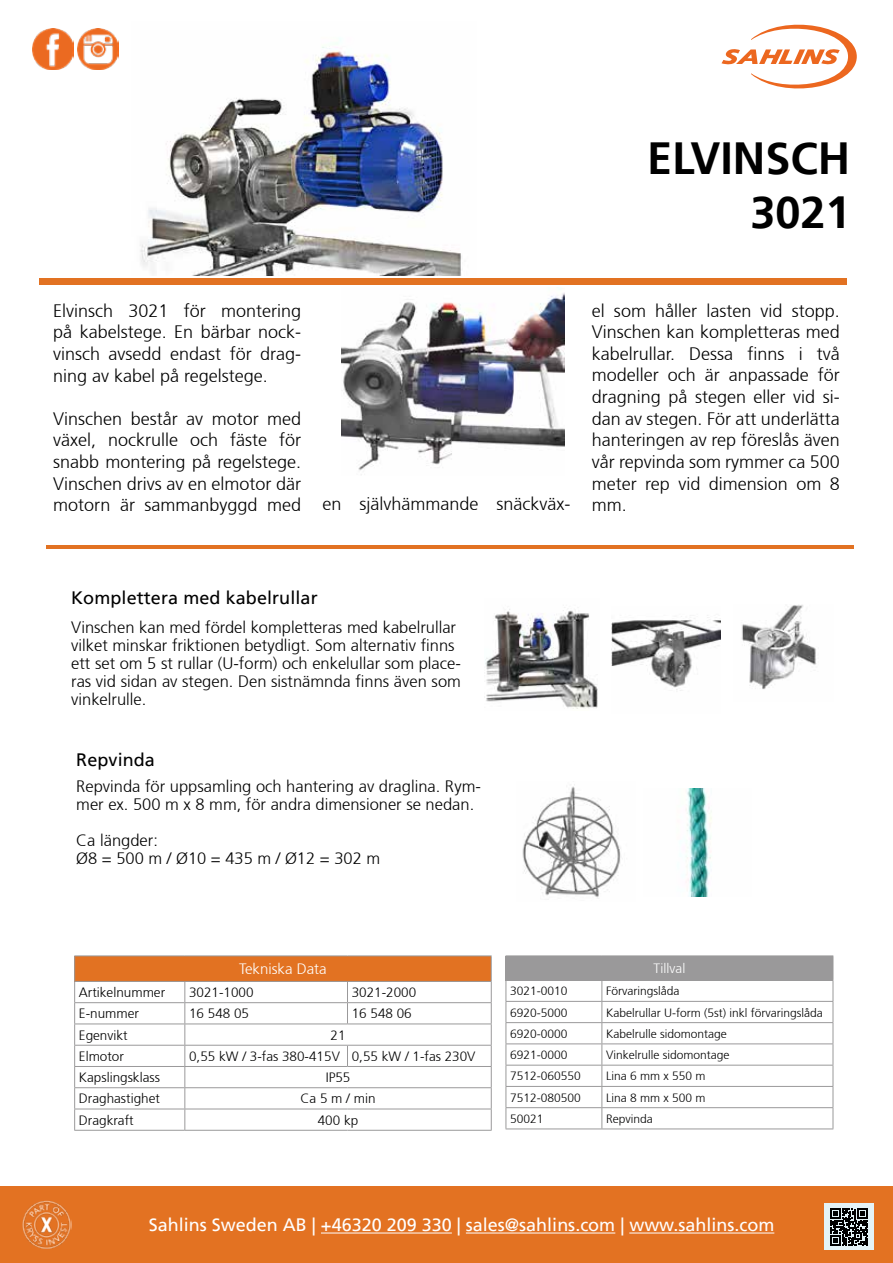
<style>
.page{position:relative;width:893px;height:1263px;background:#fff}
.page>*{position:absolute;margin:0;border:0;box-sizing:border-box;transform-origin:0 0}
.t1{font:700 45px/54px "Frutiger";color:#000;text-align:right}
.t2{font:300 18px/21.6px "Frutiger 45";color:#000;text-align:justify}
.t3{font:18px "Frutiger";color:#fff}
.t4{font:18px "Frutiger";letter-spacing:.005em;color:#000}
.t5{font:300 16.5px/18px "Frutiger 45";color:#000}
.t6{font:300 15px "Frutiger 45";color:#fff}
.t7{font:300 13.5px "Frutiger 45";color:#000}
.t8{font:300 13.5px "Frutiger 45";color:#fff}
.t9{font:300 12px "Frutiger 45";color:#000}
</style>
<div class="page">
<svg style="left:721px;top:25px;width:136px;height:63px"></svg>
<img style="left:32px;top:28px;width:41px;height:41px">
<img style="left:78px;top:28px;width:41px;height:41px">
<div style="left:39px;top:279px;width:808px;height:6px;background:#e27222"></div>
<hr style="left:46px;top:545px;width:808px;height:3px;background:#e27222">
<img style="left:341px;top:293px;width:223px;height:182px">
<img style="left:140px;top:39px;width:321px;height:236px">
<div style="left:75px;top:956px;width:416px;height:25px;background:#e27222"></div>
<hr style="left:74px;top:1002px;width:111px;height:1px;background:#9a999a">
<hr style="left:185px;top:1002px;width:162px;height:1px;background:#9a999a">
<hr style="left:347px;top:1002px;width:145px;height:1px;background:#9a999a">
<svg style="left:347px;top:982px;width:1px;height:41px"></svg>
<hr style="left:74px;top:1023px;width:111px;height:1px;background:#9a999a">
<hr style="left:74px;top:1045px;width:111px;height:1px;background:#9a999a">
<svg style="left:347px;top:1046px;width:1px;height:20px"></svg>
<hr style="left:74px;top:1066px;width:111px;height:1px;background:#9a999a">
<hr style="left:74px;top:1087px;width:111px;height:1px;background:#9a999a">
<hr style="left:74px;top:1108px;width:111px;height:1px;background:#9a999a">
<hr style="left:74px;top:955px;width:111px;height:1px;background:#9a999a">
<hr style="left:185px;top:955px;width:162px;height:1px;background:#9a999a">
<hr style="left:347px;top:955px;width:145px;height:1px;background:#9a999a">
<hr style="left:74px;top:981px;width:111px;height:1px;background:#9a999a">
<hr style="left:185px;top:981px;width:162px;height:1px;background:#9a999a">
<hr style="left:347px;top:981px;width:145px;height:1px;background:#9a999a">
<svg style="left:74px;top:956px;width:1px;height:174px"></svg>
<hr style="left:74px;top:1130px;width:111px;height:1px;background:#9a999a">
<hr style="left:185px;top:1023px;width:162px;height:1px;background:#9a999a">
<hr style="left:347px;top:1023px;width:145px;height:1px;background:#9a999a">
<hr style="left:185px;top:1045px;width:162px;height:1px;background:#9a999a">
<hr style="left:347px;top:1045px;width:145px;height:1px;background:#9a999a">
<hr style="left:185px;top:1066px;width:162px;height:1px;background:#9a999a">
<hr style="left:347px;top:1066px;width:145px;height:1px;background:#9a999a">
<hr style="left:185px;top:1087px;width:162px;height:1px;background:#9a999a">
<hr style="left:347px;top:1087px;width:145px;height:1px;background:#9a999a">
<hr style="left:185px;top:1108px;width:162px;height:1px;background:#9a999a">
<svg style="left:184px;top:982px;width:1px;height:148px"></svg>
<hr style="left:347px;top:1108px;width:145px;height:1px;background:#9a999a">
<svg style="left:491px;top:956px;width:1px;height:174px"></svg>
<hr style="left:185px;top:1130px;width:162px;height:1px;background:#9a999a">
<hr style="left:347px;top:1130px;width:145px;height:1px;background:#9a999a">
<div style="left:506px;top:956px;width:327px;height:24px;background:#9a999a"></div>
<svg style="left:601px;top:981px;width:1px;height:147px"></svg>
<hr style="left:506px;top:1001px;width:96px;height:1px;background:#9a999a">
<hr style="left:602px;top:1001px;width:231px;height:1px;background:#9a999a">
<hr style="left:506px;top:1022px;width:96px;height:1px;background:#9a999a">
<hr style="left:602px;top:1022px;width:231px;height:1px;background:#9a999a">
<hr style="left:506px;top:1043px;width:96px;height:1px;background:#9a999a">
<hr style="left:602px;top:1043px;width:231px;height:1px;background:#9a999a">
<hr style="left:506px;top:1065px;width:96px;height:1px;background:#9a999a">
<hr style="left:602px;top:1065px;width:231px;height:1px;background:#9a999a">
<hr style="left:506px;top:1086px;width:96px;height:1px;background:#9a999a">
<hr style="left:602px;top:1086px;width:231px;height:1px;background:#9a999a">
<hr style="left:506px;top:1107px;width:96px;height:1px;background:#9a999a">
<hr style="left:602px;top:1107px;width:231px;height:1px;background:#9a999a">
<hr style="left:506px;top:955px;width:96px;height:1px;background:#9a999a">
<hr style="left:602px;top:955px;width:231px;height:1px;background:#9a999a">
<hr style="left:506px;top:980px;width:96px;height:1px;background:#9a999a">
<hr style="left:602px;top:980px;width:231px;height:1px;background:#9a999a">
<svg style="left:506px;top:981px;width:1px;height:147px"></svg>
<svg style="left:833px;top:956px;width:1px;height:172px"></svg>
<hr style="left:506px;top:1128px;width:96px;height:1px;background:#9a999a">
<hr style="left:602px;top:1128px;width:231px;height:1px;background:#9a999a">
<img style="left:485px;top:607px;width:113px;height:102px">
<img style="left:612px;top:615px;width:109px;height:76px">
<img style="left:741px;top:605px;width:76px;height:85px">
<div style="left:0;top:1187px;width:893px;height:76px;background:#e37222"></div>
<hr style="left:321px;top:1232px;width:131px;height:1px;background:#fff">
<hr style="left:466px;top:1232px;width:149px;height:1px;background:#fff">
<hr style="left:629px;top:1232px;width:145px;height:1px;background:#fff">
<img style="left:22px;top:1200px;width:49px;height:49px">
<div style="left:824px;top:1203px;width:50px;height:47px;background:#e4f3f7"></div>
<svg style="left:830px;top:1208px;width:38px;height:38px"></svg>
<img style="left:685px;top:788px;width:27px;height:109px">
<img style="left:522px;top:784px;width:99px;height:114px">
<h1 class="t1" style="left:647px;top:132px;width:205px">ELVINSCH<br>3021</h1>
<p class="t2" style="left:53px;top:300px;width:250px">Elvinsch 3021 för montering på kabelstege. En bärbar nock&shy;vinsch avsedd endast för drag&shy;ning av kabel på regelstege.</p>
<p class="t2" style="left:53px;top:408px;width:519px;text-align:left">Vinschen består av motor med<br>växel, nockrulle och fäste för<br>snabb montering på regelstege.<br>Vinschen drivs av en elmotor där<br>motorn är sammanbyggd med en självhämmande snäckväx-</p>
<p class="t2" style="left:592px;top:300px;width:250px">el som håller lasten vid stopp.<br>Vinschen kan kompletteras med kabelrullar. Dessa finns i två modeller och är anpassade för dragning på stegen eller vid si&shy;dan av stegen. För att underlätta hanteringen av rep föreslås även vår repvinda som rymmer ca 500 meter rep vid dimension om 8 mm.</p>
<p class="t4" style="left:71px;top:587px;width:248px">Komplettera med kabelrullar</p>
<p class="t5" style="left:71px;top:619px;width:391px">Vinschen kan med fördel kompletteras med kabelrullar vilket minskar friktionen betydligt. Som alternativ finns ett set om 5 st rullar (U-form) och enkelullar som place&shy;ras vid sidan av stegen. Den sistnämnda finns även som vinkelrulle.</p>
<p class="t4" style="left:76px;top:749px;width:80px">Repvinda</p>
<p class="t5" style="left:76px;top:777px;width:406px">Repvinda för uppsamling och hantering av draglina. Rym&shy;mer ex. 500 m x 8 mm, för andra dimensioner se nedan.</p>
<p class="t5" style="left:76px;top:831px;width:305px">Ca längder:<br>Ø8 = 500 m / Ø10 = 435 m / Ø12 = 302 m</p>
<p class="t6" style="left:239px;top:961px;width:89px">Tekniska Data</p>
<p class="t8" style="left:654px;top:961px;width:33px">Tillval</p>
<p class="t7" style="left:79px;top:985px;width:88px">Artikelnummer</p>
<p class="t7" style="left:189px;top:985px;width:66px">3021-1000</p>
<p class="t7" style="left:352px;top:985px;width:66px">3021-2000</p>
<p class="t7" style="left:79px;top:1006px;width:61px">E-nummer</p>
<p class="t7" style="left:189px;top:1006px;width:62px">16 548 05</p>
<p class="t7" style="left:352px;top:1006px;width:62px">16 548 06</p>
<p class="t7" style="left:79px;top:1027px;width:50px">Egenvikt</p>
<p class="t7" style="left:331px;top:1027px;width:17px">21</p>
<p class="t7" style="left:79px;top:1048px;width:46px">Elmotor</p>
<p class="t7" style="left:189px;top:1048px;width:288px">0,55 kW / 3-fas 380-415V 0,55 kW / 1-fas 230V</p>
<p class="t7" style="left:79px;top:1070px;width:83px">Kapslingsklass</p>
<p class="t7" style="left:326px;top:1070px;width:26px">IP55</p>
<p class="t7" style="left:79px;top:1091px;width:83px">Draghastighet</p>
<p class="t7" style="left:301px;top:1091px;width:77px">Ca 5 m / min</p>
<p class="t7" style="left:79px;top:1112px;width:56px">Dragkraft</p>
<p class="t7" style="left:318px;top:1112px;width:42px">400 kp</p>
<p class="t9" style="left:510px;top:984px;width:59px">3021-0010</p>
<p class="t9" style="left:606px;top:984px;width:75px">Förvaringslåda</p>
<p class="t9" style="left:510px;top:1005px;width:59px">6920-5000</p>
<p class="t9" style="left:606px;top:1005px;width:218px">Kabelrullar U-form (5st) inkl förvaringslåda</p>
<p class="t9" style="left:510px;top:1027px;width:59px">6920-0000</p>
<p class="t9" style="left:606px;top:1027px;width:122px">Kabelrulle sidomontage</p>
<p class="t9" style="left:510px;top:1048px;width:59px">6921-0000</p>
<p class="t9" style="left:606px;top:1048px;width:125px">Vinkelrulle sidomontage</p>
<p class="t9" style="left:510px;top:1069px;width:72px">7512-060550</p>
<p class="t9" style="left:606px;top:1069px;width:101px">Lina 6 mm x 550 m</p>
<p class="t9" style="left:510px;top:1091px;width:72px">7512-080500</p>
<p class="t9" style="left:606px;top:1091px;width:101px">Lina 8 mm x 500 m</p>
<p class="t9" style="left:510px;top:1112px;width:35px">50021</p>
<p class="t9" style="left:606px;top:1112px;width:48px">Repvinda</p>
<p class="t3" style="left:149px;top:1214px;width:627px">Sahlins Sweden AB | +46320 209 330 | sales@sahlins.com | www.sahlins.com</p>
</div>
